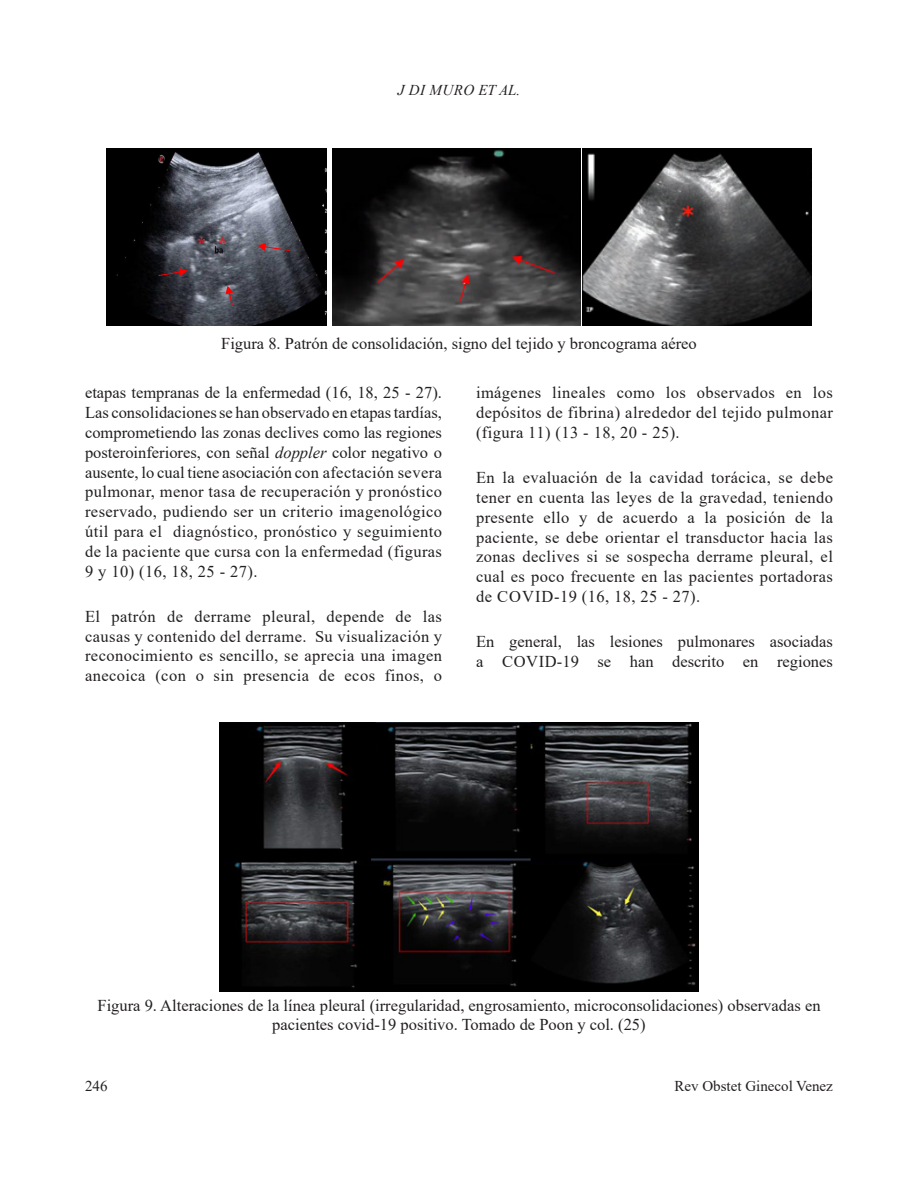
<style>
.page{position:relative;width:918px;height:1188px;background:#fff}
.page>*{position:absolute;margin:0;border:0;box-sizing:border-box;transform-origin:0 0}
.t1{font:700 18px "Times New Roman";color:#d1232a}
.t2{font:16.5px/19.8px "Times New Roman";color:#231f20;text-align:justify}
.t3{font:15px "Times New Roman";color:#231f20}
.t4{font:italic 15px "Times New Roman";letter-spacing:.035em;color:#231f20}
.s1{font-style:italic}
</style>
<div class="page">
<img style="left:582px;top:149px;width:229px;height:177px">
<img style="left:332px;top:149px;width:248px;height:177px">
<img style="left:107px;top:149px;width:220px;height:177px">
<img style="left:220px;top:278px;width:15px;height:28px">
<img style="left:159px;top:262px;width:35px;height:16px">
<img style="left:250px;top:237px;width:39px;height:16px">
<img style="left:219px;top:723px;width:480px;height:269px">
<p class="t1" style="left:197px;top:230px;width:10px">*</p>
<p class="t1" style="left:218px;top:230px;width:10px">*</p>
<p class="t4" style="left:398px;top:80px;width:124px">J DI MURO ET AL.</p>
<p class="t2" style="left:221px;top:333px;width:477px">Figura 8. Patrón de consolidación, signo del tejido y broncograma aéreo</p>
<p class="t2" style="left:85px;top:382px;width:359px">etapas tempranas de la enfermedad (16, 18, 25 - 27).<br>Las consolidaciones se han observado en etapas tardías, comprometiendo las zonas declives como las regiones posteroinferiores, con señal <span class="s1">doppler</span> color negativo o ausente, lo cual tiene asociación con afectación severa pulmonar, menor tasa de recuperación y pronóstico reservado, pudiendo ser un criterio imagenológico útil para el diagnóstico, pronóstico y seguimiento de la paciente que cursa con la enfermedad (figuras 9 y 10) (16, 18, 25 - 27).</p>
<p class="t2" style="left:85px;top:606px;width:359px">El patrón de derrame pleural, depende de las causas y contenido del derrame. Su visualización y reconocimiento es sencillo, se aprecia una imagen anecoica (con o sin presencia de ecos finos, o</p>
<p class="t2" style="left:476px;top:382px;width:359px">imágenes lineales como los observados en los depósitos de fibrina) alrededor del tejido pulmonar (figura 11) (13 - 18, 20 - 25).</p>
<p class="t2" style="left:476px;top:467px;width:359px">En la evaluación de la cavidad torácica, se debe tener en cuenta las leyes de la gravedad, teniendo presente ello y de acuerdo a la posición de la paciente, se debe orientar el transductor hacia las zonas declives si se sospecha derrame pleural, el cual es poco frecuente en las pacientes portadoras de COVID-19 (16, 18, 25 - 27).</p>
<p class="t2" style="left:476px;top:631px;width:358px">En general, las lesiones pulmonares asociadas a COVID-19 se han descrito en regiones</p>
<p class="t2" style="left:98px;top:995px;width:725px;text-align:center">Figura 9. Alteraciones de la línea pleural (irregularidad, engrosamiento, microconsolidaciones) observadas en pacientes covid-19 positivo. Tomado de Poon y col. (25)</p>
<p class="t3" style="left:85px;top:1076px;width:24px">246</p>
<p class="t3" style="left:675px;top:1076px;width:160px">Rev Obstet Ginecol Venez</p>
</div>
